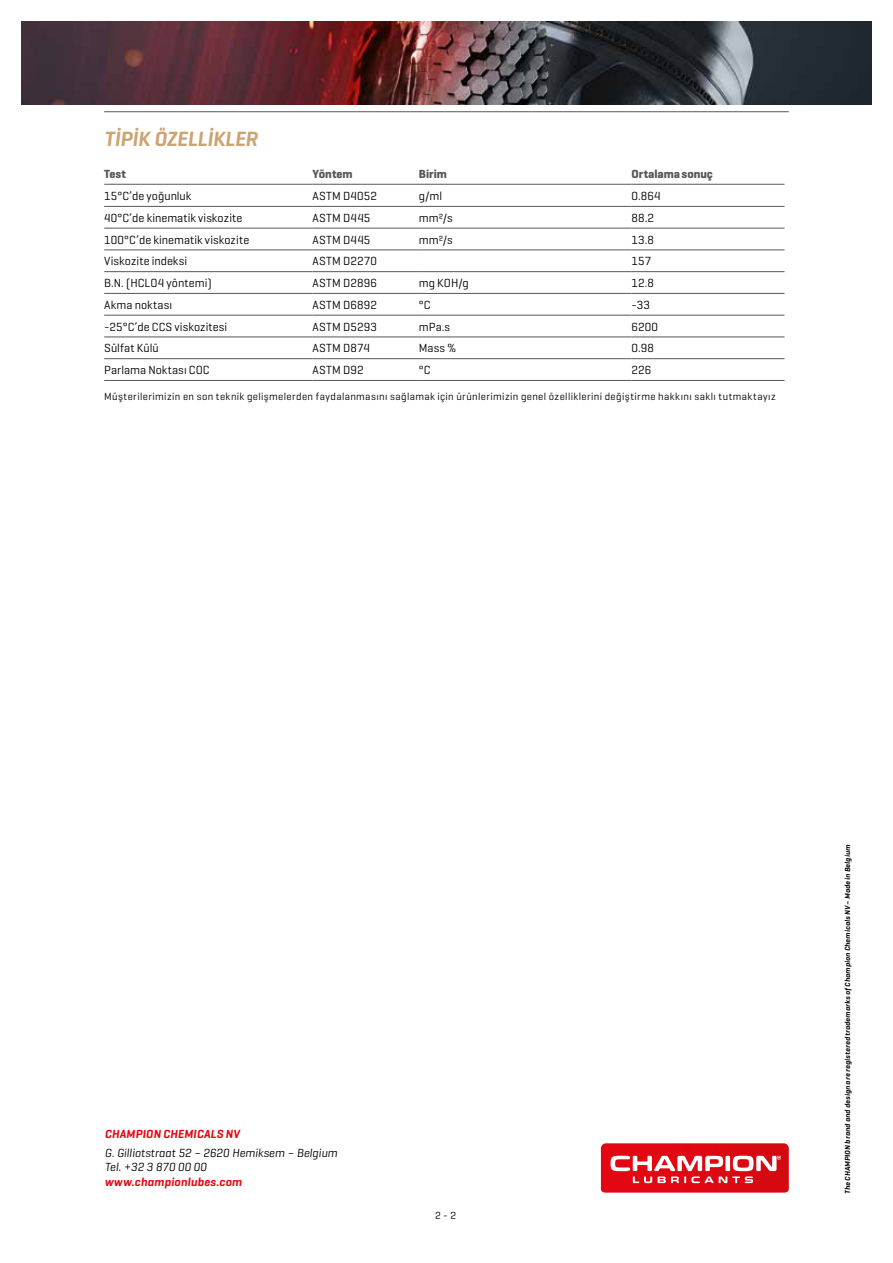
<style>
.page{position:relative;width:893px;height:1263px;background:#fff}
.page>*{position:absolute;margin:0;border:0;box-sizing:border-box;transform-origin:0 0}
.t1{font:italic 600 21px "Geogrotesque";letter-spacing:-.005em;color:#cca472}
.t2{font:12px "Geogrotesque";letter-spacing:.01em;color:#000}
.t3{font:italic 12px/14.4px "Geogrotesque";color:#000}
.t4{font:italic 600 12px "Geogrotesque";letter-spacing:.015em;color:#e30613}
.t5{font:700 12px "Geogrotesque";letter-spacing:-.005em;color:#575756}
.t6{font:10.5px "Geogrotesque";letter-spacing:.035em;color:#000}
.t7{font:italic 600 7.5px "Geogrotesque";letter-spacing:.025em;color:#000}
</style>
<div class="page">
<svg style="left:601px;top:1143px;width:188px;height:49px;background:#e43740"></svg>
<img style="left:21px;top:21px;width:851px;height:83px">
<hr style="left:104px;top:111px;width:685px;height:1px;background:#575756">
<hr style="left:104px;top:184px;width:209px;height:1px;background:#575756">
<hr style="left:313px;top:184px;width:106px;height:1px;background:#575756">
<hr style="left:419px;top:184px;width:212px;height:1px;background:#575756">
<hr style="left:631px;top:184px;width:153px;height:1px;background:#575756">
<hr style="left:104px;top:206px;width:209px;height:1px;background:#575756">
<hr style="left:313px;top:206px;width:106px;height:1px;background:#575756">
<hr style="left:419px;top:206px;width:212px;height:1px;background:#575756">
<hr style="left:631px;top:206px;width:153px;height:1px;background:#575756">
<hr style="left:104px;top:228px;width:209px;height:1px;background:#575756">
<hr style="left:313px;top:228px;width:106px;height:1px;background:#575756">
<hr style="left:419px;top:228px;width:212px;height:1px;background:#575756">
<hr style="left:631px;top:228px;width:153px;height:1px;background:#575756">
<hr style="left:104px;top:249px;width:209px;height:1px;background:#575756">
<hr style="left:313px;top:249px;width:106px;height:1px;background:#575756">
<hr style="left:419px;top:249px;width:212px;height:1px;background:#575756">
<hr style="left:631px;top:249px;width:153px;height:1px;background:#575756">
<hr style="left:104px;top:271px;width:209px;height:1px;background:#575756">
<hr style="left:313px;top:271px;width:106px;height:1px;background:#575756">
<hr style="left:419px;top:271px;width:212px;height:1px;background:#575756">
<hr style="left:631px;top:271px;width:153px;height:1px;background:#575756">
<hr style="left:104px;top:293px;width:209px;height:1px;background:#575756">
<hr style="left:313px;top:293px;width:106px;height:1px;background:#575756">
<hr style="left:419px;top:293px;width:212px;height:1px;background:#575756">
<hr style="left:631px;top:293px;width:153px;height:1px;background:#575756">
<hr style="left:104px;top:315px;width:209px;height:1px;background:#575756">
<hr style="left:313px;top:315px;width:106px;height:1px;background:#575756">
<hr style="left:419px;top:315px;width:212px;height:1px;background:#575756">
<hr style="left:631px;top:315px;width:153px;height:1px;background:#575756">
<hr style="left:104px;top:337px;width:209px;height:1px;background:#575756">
<hr style="left:313px;top:337px;width:106px;height:1px;background:#575756">
<hr style="left:419px;top:337px;width:212px;height:1px;background:#575756">
<hr style="left:631px;top:337px;width:153px;height:1px;background:#575756">
<hr style="left:104px;top:358px;width:209px;height:1px;background:#575756">
<hr style="left:313px;top:358px;width:106px;height:1px;background:#575756">
<hr style="left:419px;top:358px;width:212px;height:1px;background:#575756">
<hr style="left:631px;top:358px;width:153px;height:1px;background:#575756">
<hr style="left:104px;top:380px;width:209px;height:1px;background:#575756">
<hr style="left:313px;top:380px;width:106px;height:1px;background:#575756">
<hr style="left:419px;top:380px;width:212px;height:1px;background:#575756">
<hr style="left:631px;top:380px;width:153px;height:1px;background:#575756">
<h1 class="t1" style="left:104px;top:126px;width:155px">TİPİK ÖZELLİKLER</h1>
<p class="t5" style="left:104px;top:166px;width:23px">Test</p>
<p class="t5" style="left:313px;top:166px;width:42px">Yöntem</p>
<p class="t5" style="left:419px;top:166px;width:29px">Birim</p>
<p class="t5" style="left:631px;top:166px;width:83px">Ortalama sonuç</p>
<p class="t2" style="left:104px;top:188px;width:89px">15°C’de yoğunluk</p>
<p class="t2" style="left:313px;top:188px;width:66px">ASTM D4052</p>
<p class="t2" style="left:419px;top:188px;width:25px">g/ml</p>
<p class="t2" style="left:631px;top:188px;width:31px">0.864</p>
<p class="t2" style="left:104px;top:210px;width:140px">40°C’de kinematik viskozite</p>
<p class="t2" style="left:313px;top:210px;width:59px">ASTM D445</p>
<p class="t2" style="left:419px;top:210px;width:35px">mm²/s</p>
<p class="t2" style="left:631px;top:210px;width:24px">88.2</p>
<p class="t2" style="left:104px;top:232px;width:147px">100°C’de kinematik viskozite</p>
<p class="t2" style="left:313px;top:232px;width:59px">ASTM D445</p>
<p class="t2" style="left:419px;top:232px;width:35px">mm²/s</p>
<p class="t2" style="left:631px;top:232px;width:24px">13.8</p>
<p class="t2" style="left:104px;top:254px;width:84px">Viskozite indeksi</p>
<p class="t2" style="left:313px;top:254px;width:66px">ASTM D2270</p>
<p class="t2" style="left:631px;top:254px;width:21px">157</p>
<p class="t2" style="left:104px;top:275px;width:109px">B.N. (HCLO4 yöntemi)</p>
<p class="t2" style="left:313px;top:275px;width:66px">ASTM D2896</p>
<p class="t2" style="left:419px;top:275px;width:52px">mg KOH/g</p>
<p class="t2" style="left:631px;top:275px;width:24px">12.8</p>
<p class="t2" style="left:104px;top:297px;width:69px">Akma noktası</p>
<p class="t2" style="left:313px;top:297px;width:66px">ASTM D6892</p>
<p class="t2" style="left:419px;top:297px;width:13px">°C</p>
<p class="t2" style="left:631px;top:297px;width:20px">-33</p>
<p class="t2" style="left:104px;top:319px;width:125px">-25°C’de CCS viskozitesi</p>
<p class="t2" style="left:313px;top:319px;width:66px">ASTM D5293</p>
<p class="t2" style="left:419px;top:319px;width:33px">mPa.s</p>
<p class="t2" style="left:631px;top:319px;width:28px">6200</p>
<p class="t2" style="left:104px;top:341px;width:56px">Sülfat Külü</p>
<p class="t2" style="left:313px;top:341px;width:59px">ASTM D874</p>
<p class="t2" style="left:419px;top:341px;width:39px">Mass %</p>
<p class="t2" style="left:631px;top:341px;width:24px">0.98</p>
<p class="t2" style="left:104px;top:362px;width:107px">Parlama Noktası COC</p>
<p class="t2" style="left:313px;top:362px;width:53px">ASTM D92</p>
<p class="t2" style="left:419px;top:362px;width:13px">°C</p>
<p class="t2" style="left:631px;top:362px;width:21px">226</p>
<p class="t6" style="left:104px;top:390px;width:673px">Müşterilerimizin en son teknik gelişmelerden faydalanmasını sağlamak için ürünlerimizin genel özelliklerini değiştirme hakkını saklı tutmaktayız</p>
<p class="t4" style="left:105px;top:1126px;width:136px">CHAMPION CHEMICALS NV</p>
<p class="t3" style="left:105px;top:1145px;width:234px">G. Gilliotstraat 52 – 2620 Hemiksem – Belgium<br>Tel. +32 3 870 00 00</p>
<p class="t4" style="left:105px;top:1174px;width:139px">www.championlubes.com</p>
<p class="t6" style="left:435px;top:1209px;width:23px">2 - 2</p>
<p class="t7" style="left:843px;top:1194px;width:351px;rotate:-90deg">The CHAMPION brand and design are registered trademarks of Champion Chemicals NV – Made in Belgium</p>
</div>
